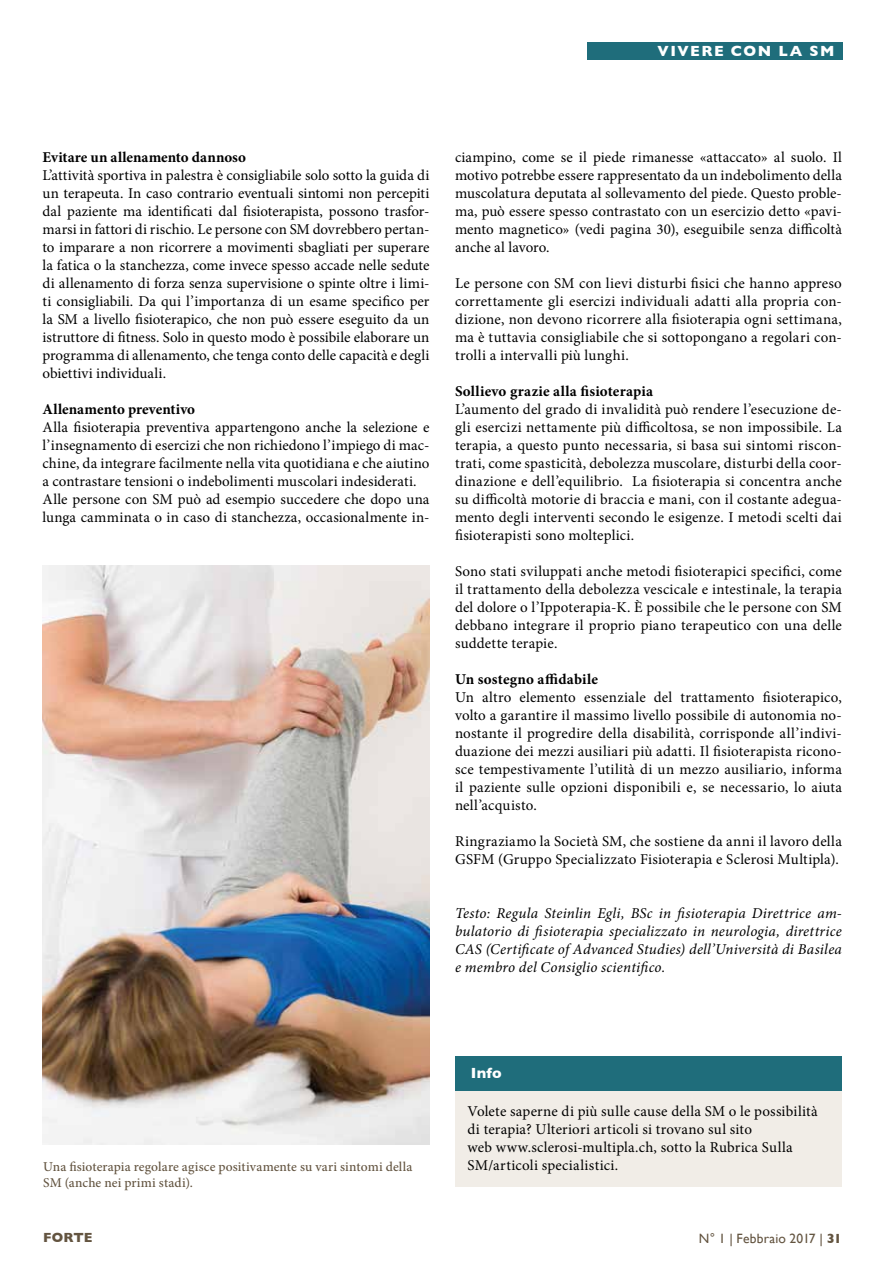
<style>
.page{position:relative;width:893px;height:1263px;background:#fff}
.page>*{position:absolute;margin:0;border:0;box-sizing:border-box;transform-origin:0 0}
.t1{font:15px/18px "Minion Pro";letter-spacing:.01em;color:#000;text-align:justify}
.t2{font:italic 15px/18px "Minion Pro";letter-spacing:.015em;color:#000;text-align:justify}
.t3{font:700 15px "Minion Pro";letter-spacing:.005em;color:#000}
.t4{font:700 15px "Gill Sans";letter-spacing:.095em;color:#fff}
.t5{font:500 13.5px/15.9px "Minion Pro";letter-spacing:.005em;color:#635440}
.t6{font:13.5px "Gill Sans";letter-spacing:.01em;color:#635440}
.t7{font:700 13.5px "Gill Sans";letter-spacing:.005em;color:#635440}
.s1{font-weight:700}
</style>
<div class="page">
<div style="left:588px;top:43px;width:255px;height:17px;background:#1f6d7b"></div>
<div style="left:455px;top:1062px;width:387px;height:125px;background:#f1ede7"></div>
<div style="left:455px;top:1056px;width:387px;height:35px;background:#1f6d7b"></div>
<img style="left:43px;top:566px;width:386px;height:579px">
<p class="t4" style="left:658px;top:39px;width:178px">VIVERE CON LA SM</p>
<p class="t3" style="left:43px;top:147px;width:205px">Evitare un allenamento dannoso</p>
<p class="t1" style="left:43px;top:166px;width:388px">L’attività sportiva in palestra è consigliabile solo sotto la guida di un terapeuta. In caso contrario eventuali sintomi non percepiti dal paziente ma identificati dal fisioterapista, possono trasfor&shy;marsi in fattori di rischio. Le persone con SM dovrebbero pertan&shy;to imparare a non ricorrere a movimenti sbagliati per superare la fatica o la stanchezza, come invece spesso accade nelle sedute di allenamento di forza senza supervisione o spinte oltre i limi&shy;ti consigliabili. Da qui l’importanza di un esame specifico per la SM a livello fisioterapico, che non può essere eseguito da un istruttore di fitness. Solo in questo modo è possibile elaborare un programma di allenamento, che tenga conto delle capacità e degli obiettivi individuali.</p>
<p class="t3" style="left:43px;top:399px;width:154px">Allenamento preventivo</p>
<p class="t1" style="left:43px;top:418px;width:388px;text-align:left">Alla fisioterapia preventiva appartengono anche la selezione e l’insegnamento di esercizi che non richiedono l’impiego di mac&shy;chine, da integrare facilmente nella vita quotidiana e che aiutino a contrastare tensioni o indebolimenti muscolari indesiderati.<br>Alle persone con SM può ad esempio succedere che dopo una lunga camminata o in caso di stanchezza, occasionalmente in-</p>
<p class="t1" style="left:455px;top:148px;width:388px">ciampino, come se il piede rimanesse «attaccato» al suolo. Il motivo potrebbe essere rappresentato da un indebolimento della muscolatura deputata al sollevamento del piede. Questo proble&shy;ma, può essere spesso contrastato con un esercizio detto «pavi&shy;mento magnetico» (vedi pagina 30), eseguibile senza difficoltà anche al lavoro.</p>
<p class="t1" style="left:455px;top:274px;width:388px">Le persone con SM con lievi disturbi fisici che hanno appreso correttamente gli esercizi individuali adatti alla propria con&shy;dizione, non devono ricorrere alla fisioterapia ogni settimana, ma è tuttavia consigliabile che si sottopongano a regolari con&shy;trolli a intervalli più lunghi.</p>
<p class="t3" style="left:455px;top:381px;width:200px">Sollievo grazie alla fisioterapia</p>
<p class="t1" style="left:455px;top:400px;width:388px">L’aumento del grado di invalidità può rendere l’esecuzione de&shy;gli esercizi nettamente più difficoltosa, se non impossibile. La terapia, a questo punto necessaria, si basa sui sintomi riscon&shy;trati, come spasticità, debolezza muscolare, disturbi della coor&shy;dinazione e dell’equilibrio. La fisioterapia si concentra anche su difficoltà motorie di braccia e mani, con il costante adegua&shy;mento degli interventi secondo le esigenze. I metodi scelti dai fisioterapisti sono molteplici.</p>
<p class="t1" style="left:455px;top:562px;width:388px">Sono stati sviluppati anche metodi fisioterapici specifici, come il trattamento della debolezza vescicale e intestinale, la terapia del dolore o l’Ippoterapia-K. È possibile che le persone con SM debbano integrare il proprio piano terapeutico con una delle suddette terapie.</p>
<p class="t3" style="left:455px;top:669px;width:144px">Un sostegno affidabile</p>
<p class="t1" style="left:455px;top:688px;width:388px">Un altro elemento essenziale del trattamento fisioterapico, volto a garantire il massimo livello possibile di autonomia no&shy;nostante il progredire della disabilità, corrisponde all’indivi&shy;duazione dei mezzi ausiliari più adatti. Il fisioterapista ricono&shy;sce tempestivamente l’utilità di un mezzo ausiliario, informa il paziente sulle opzioni disponibili e, se necessario, lo aiuta nell’acquisto.</p>
<p class="t1" style="left:455px;top:832px;width:388px">Ringraziamo la Società SM, che sostiene da anni il lavoro della<br>GSFM (Gruppo Specializzato Fisioterapia e Sclerosi Multipla).</p>
<p class="t2" style="left:455px;top:904px;width:388px">Testo: Regula Steinlin Egli, BSc in fisioterapia Direttrice am&shy;bulatorio di fisioterapia specializzato in neurologia, direttrice CAS (Certificate of Advanced Studies) dell’Università di Basilea e membro del Consiglio scientifico.</p>
<p class="t5" style="left:43px;top:1159px;width:371px">Una fisioterapia regolare agisce positivamente su vari sintomi della<br>SM (anche nei primi stadi).</p>
<p class="t4" style="left:471px;top:1061px;width:32px">Info</p>
<p class="t1" style="left:468px;top:1102px;width:352px;text-align:left">Volete saperne di più sulle cause della SM o le possibilità di terapia? Ulteriori articoli si trovano sul sito<br>web www.sclerosi-multipla.ch, sotto la Rubrica Sulla SM/articoli specialistici.</p>
<p class="t7" style="left:43px;top:1227px;width:51px">FORTE</p>
<p class="t6" style="left:699px;top:1230px;width:145px">N° 1 | Febbraio 2017 | <span class="s1">31</span></p>
</div>
